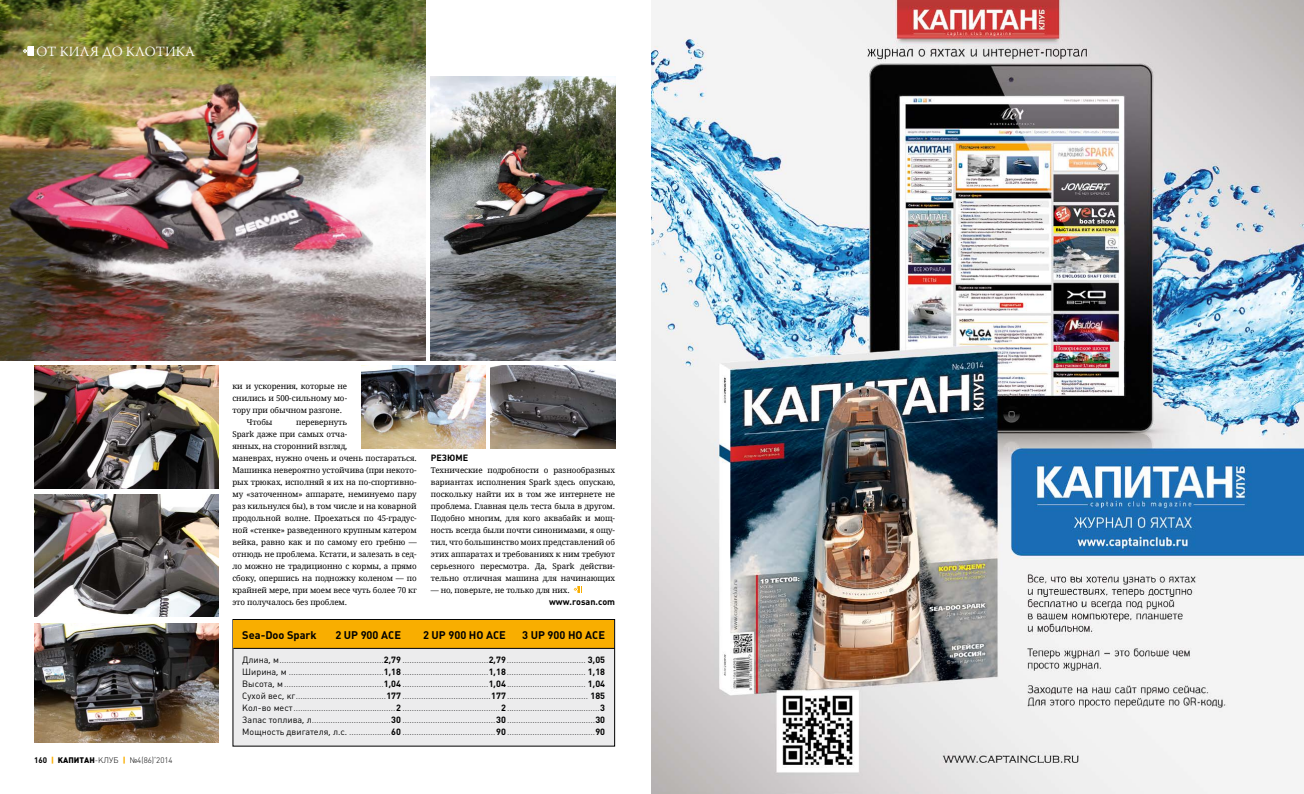
<style>
.page{position:relative;width:1304px;height:794px;background:#fff}
.page>*{position:absolute;margin:0;border:0;box-sizing:border-box;transform-origin:0 0}
.t1{font:300 14px "Warnock Pro";letter-spacing:.005em;color:#fff}
.t2{font:700 11px "Plumb";color:#000}
.t3{font:300 9px/12px "Plumb";color:#000;text-align:justify}
.t4{font:700 9px "Plumb";color:#000}
.t5{font:8px/12px "Droid Serif";letter-spacing:-.01em;color:#000}
.t6{font:300 8px "Plumb";color:#000}
.s1{font-weight:700}
.s2{font-weight:900;color:#f9ae00}
.s3{font-family:"Plumb Soft";font-weight:900}
.s4{font-weight:400}
</style>
<div class="page">
<svg style="left:574px;top:586px;width:8px;height:7px"></svg>
<img style="left:0;top:0;width:425px;height:360px">
<svg style="left:23px;top:46px;width:10px;height:10px"></svg>
<div style="left:233px;top:619px;width:382px;height:127px;background:#ececed"></div>
<div style="left:232px;top:619px;width:383px;height:127px;border:1px solid #000"></div>
<div style="left:233px;top:620px;width:381px;height:28px;background:#f9ae00"></div>
<hr style="left:233px;top:648px;width:382px;height:1px;background:#000">
<img style="left:431px;top:77px;width:184px;height:283px">
<img style="left:34px;top:624px;width:184px;height:119px">
<img style="left:34px;top:494px;width:184px;height:123px">
<img style="left:34px;top:365px;width:184px;height:123px">
<img style="left:491px;top:365px;width:124px;height:83px">
<img style="left:361px;top:365px;width:125px;height:83px">
<img style="left:652px;top:0;width:652px;height:794px">
<h1 class="t1" style="left:36px;top:43px;width:160px">ОТ КИЛЯ ДО КЛОТИКА</h1>
<p class="t6" style="left:34px;top:756px;width:140px"><span class="s1">160</span> <span class="s2">|</span> <span class="s3">КАПИТАН</span>-КЛУБ <span class="s2">|</span> №4(86)’2014</p>
<p class="t5" style="left:232px;top:380px;width:116px">ки и ускорения, которые не</p>
<p class="t5" style="left:232px;top:392px;width:116px">снились и 500-сильному мо-</p>
<p class="t5" style="left:232px;top:404px;width:111px">тору при обычном разгоне.</p>
<p class="t5" style="left:247px;top:416px;width:27px">Чтобы</p>
<p class="t5" style="left:232px;top:416px;width:186px;text-indent:64px">перевернуть<br>Spark даже при самых отча-<br>янных, на сторонний взгляд,<br>маневрах, нужно очень и очень постараться.<br>Машинка невероятно устойчива (при некото&shy;рых трюках, исполняй я их на по-спортивно&shy;му «заточенном» аппарате, неминуемо пару раз кильнулся бы), в том числе и на коварной продольной волне. Проехаться по 45-градус&shy;ной «стенке» разведенного крупным катером вейка, равно как и по самому его гребню — отнюдь не проблема. Кстати, и залезать в сед&shy;ло можно не традиционно с кормы, а прямо сбоку, опершись на подножку коленом — по крайней мере, при моем весе чуть более 70 кг это получалось без проблем.</p>
<p class="t4" style="left:431px;top:452px;width:39px">РЕЗЮМЕ</p>
<p class="t5" style="left:431px;top:464px;width:186px;text-align:justify">Технические подробности о разнообразных вариантах исполнения Spark здесь опускаю, поскольку найти их в том же интернете не проблема. Главная цель теста была в другом.<br>Подобно многим, для кого аквабайк и мощ&shy;ность всегда были почти синонимами, я ощу&shy;тил, что большинство моих представлений об этих аппаратах и требованиях к ним требуют серьезного пересмотра. Да, Spark действи&shy;тельно отличная машина для начинающих</p>
<p class="t5" style="left:431px;top:584px;width:140px">— но, поверьте, не только для них.</p>
<p class="t4" style="left:549px;top:596px;width:68px">www.rosan.com</p>
<h2 class="t2" style="left:242px;top:628px;width:76px">Sea-Doo Spark</h2>
<h2 class="t2" style="left:335px;top:628px;width:67px">2 UP 900 ACE</h2>
<h2 class="t2" style="left:423px;top:628px;width:84px">2 UP 900 HO ACE</h2>
<h2 class="t2" style="left:522px;top:628px;width:84px">3 UP 900 HO ACE</h2>
<p class="t3" style="left:242px;top:654px;width:364px"><span class="s4">Длина, м</span>.............................................<span class="s1">2,79</span> .....................................<span class="s1">2,79</span>.................................. <span class="s1">3,05<br></span><span class="s4">Ширина, м</span> .........................................<span class="s1">1,18</span> .....................................<span class="s1">1,18</span>.................................. <span class="s1">1,18<br></span><span class="s4">Высота, м</span>...........................................<span class="s1">1,04</span> .....................................<span class="s1">1,04</span>.................................. <span class="s1">1,04<br></span><span class="s4">Сухой вес, кг</span>.......................................<span class="s1">177</span> ......................................<span class="s1">177</span>................................... <span class="s1">185<br></span><span class="s4">Кол-во мест</span>............................................<span class="s1">2</span> ..........................................<span class="s1">2</span>........................................<span class="s1">3<br></span><span class="s4">Запас топлива, л</span>..................................<span class="s1">30</span> ........................................<span class="s1">30</span>......................................<span class="s1">30<br></span><span class="s4">Мощность двигателя, л.с.</span> ..................<span class="s1">60</span> ........................................<span class="s1">90</span>......................................<span class="s1">90</span></p>
</div>
